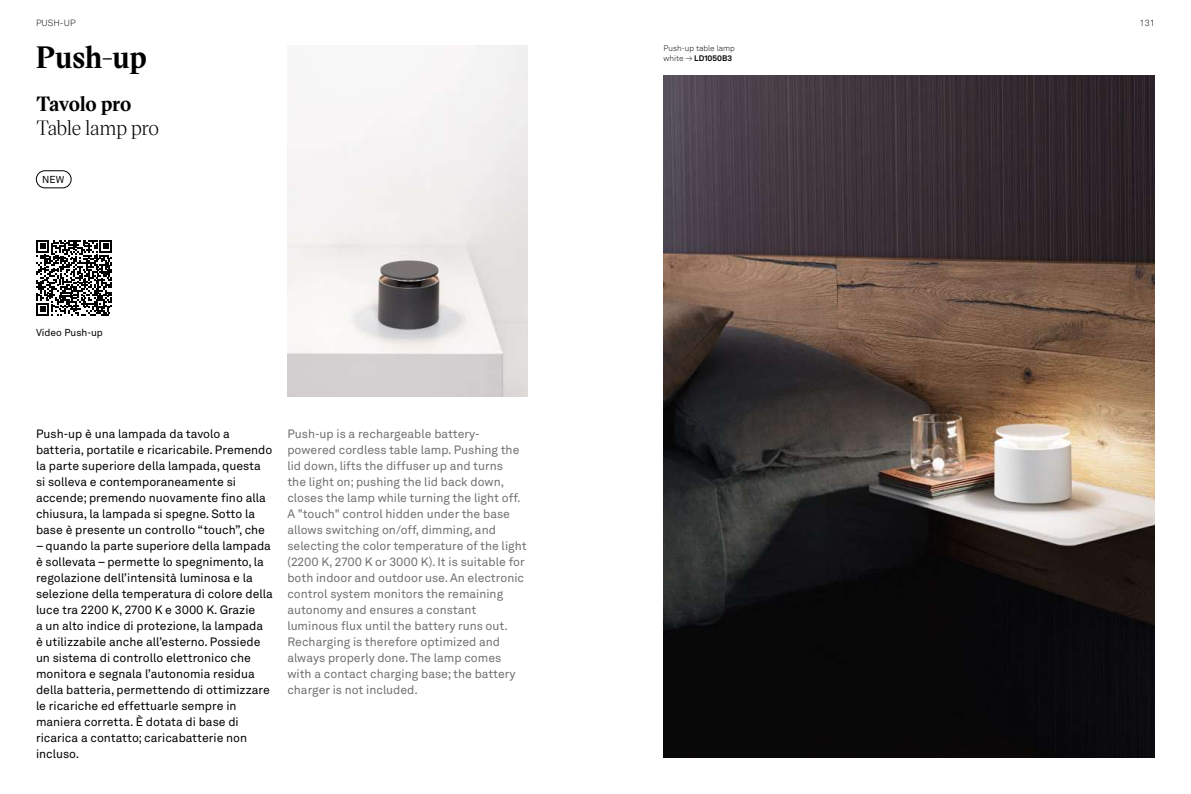
<style>
.page{position:relative;width:1191px;height:794px;background:#fff}
.page>*{position:absolute;margin:0;border:0;box-sizing:border-box;transform-origin:0 0}
.t1{font:700 30px "Victor Serif";color:#000}
.t2{font:20px "Victor Serif";letter-spacing:-.02em;color:#000}
.t3{font:700 20px "Victor Serif";letter-spacing:-.015em;color:#000}
.t4{font:12px/16px "Akkurat LL";color:#000}
.t5{font:12px/16px "Akkurat LL";color:#706f6f}
.t6{font:10px "Akkurat LL";color:#000}
.t7{font:300 9px "Akkurat";color:#000}
.t8{font:300 8px/10px "Akkurat LL";color:#000}
.s1{font-weight:700}
</style>
<div class="page">
<img style="left:287px;top:45px;width:240px;height:351px">
<img style="left:663px;top:76px;width:492px;height:681px">
<div style="left:36px;top:170px;width:35px;height:18px;border:1px solid #000;border-radius:9px"></div>
<svg style="left:36px;top:240px;width:76px;height:76px"></svg>
<p class="t7" style="left:36px;top:18px;width:41px">PUSH-UP</p>
<p class="t7" style="left:1139px;top:18px;width:17px">131</p>
<h1 class="t1" style="left:36px;top:37px;width:112px">Push-up</h1>
<h2 class="t3" style="left:36px;top:91px;width:97px">Tavolo pro</h2>
<h2 class="t2" style="left:36px;top:114px;width:125px">Table lamp pro</h2>
<p class="t8" style="left:663px;top:43px;width:73px">Push-up table lamp white → <span class="s1">LD1050B3</span></p>
<p class="t6" style="left:42px;top:172px;width:23px">NEW</p>
<p class="t6" style="left:36px;top:324px;width:68px">Video Push-up</p>
<p class="t4" style="left:36px;top:425px;width:238px">Push-up è una lampada da tavolo a batteria, portatile e ricaricabile. Premendo la parte superiore della lampada, questa si solleva e contemporaneamente si accende; premendo nuovamente fino alla chiusura, la lampada si spegne. Sotto la base è presente un controllo “touch”, che</p>
<p class="t4" style="left:36px;top:537px;width:238px">– quando la parte superiore della lampada è sollevata – permette lo spegnimento, la regolazione dell’intensità luminosa e la selezione della temperatura di colore della luce tra 2200 K, 2700 K e 3000 K. Grazie<br>a un alto indice di protezione, la lampada<br>è utilizzabile anche all’esterno. Possiede un sistema di controllo elettronico che monitora e segnala l’autonomia residua della batteria, permettendo di ottimizzare le ricariche ed effettuarle sempre in maniera corretta. È dotata di base di ricarica a contatto; caricabatterie non incluso.</p>
<p class="t5" style="left:287px;top:425px;width:241px">Push-up is a rechargeable battery&shy;powered cordless table lamp. Pushing the lid down, lifts the diffuser up and turns<br>the light on; pushing the lid back down, closes the lamp while turning the light off.<br>A "touch" control hidden under the base allows switching on/off, dimming, and selecting the color temperature of the light (2200 K, 2700 K or 3000 K). It is suitable for both indoor and outdoor use. An electronic control system monitors the remaining autonomy and ensures a constant luminous flux until the battery runs out.<br>Recharging is therefore optimized and always properly done. The lamp comes with a contact charging base; the battery charger is not included.</p>
</div>
